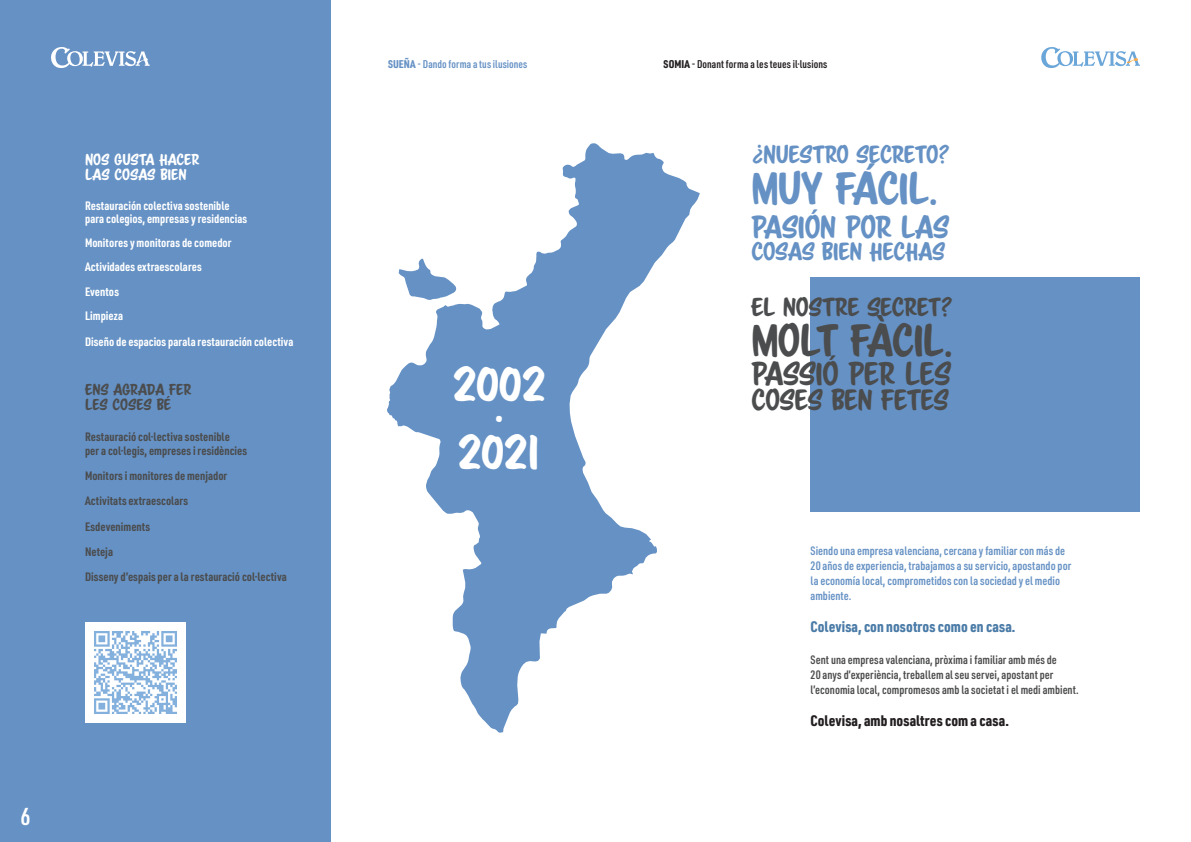
<style>
.page{position:relative;width:1191px;height:842px;background:#fff}
.page>*{position:absolute;margin:0;border:0;box-sizing:border-box;transform-origin:0 0}
.t1{font:42.8px/34.2px "Scriptorama Markdown JF";letter-spacing:-.035em;color:#fff;text-align:center}
.t2{font:40px "Scriptorama Markdown JF";letter-spacing:-.03em;color:#4b4c4d}
.t3{font:40px "Scriptorama Markdown JF";letter-spacing:-.03em;color:#6591c4}
.t4{font:29px "Scriptorama Markdown JF";letter-spacing:-.02em;color:#4b4c4d}
.t5{font:28px "Scriptorama Markdown JF";letter-spacing:-.02em;color:#6591c4}
.t6{font:26px "Scriptorama Markdown JF";letter-spacing:-.015em;color:#4b4c4d}
.t7{font:600 24px "URWDIN Cond";color:#fff}
.t8{font:23px "Scriptorama Markdown JF";letter-spacing:-.015em;color:#4b4c4d}
.t9{font:22px "Scriptorama Markdown JF";letter-spacing:-.015em;color:#6591c4}
.t10{font:900 15px "URWDIN Cond";letter-spacing:.01em;color:#4a7ba7}
.t11{font:900 15px "URWDIN Cond";letter-spacing:.01em;color:#231f20}
.t12{font:14px/15px "Scriptorama Markdown JF";letter-spacing:-.005em;color:#fff}
.t13{font:14px/15px "Scriptorama Markdown JF";letter-spacing:-.005em;color:#4b4c4d}
.t14{font:700 12px/25.3px "URWDIN Cond";letter-spacing:.005em;color:#4b4c4d}
.t15{font:700 12px/24.3px "URWDIN Cond";letter-spacing:.005em;color:#fff}
.t16{font:600 12px/15px "URWDIN Cond";color:#6591c4}
.t17{font:600 12px/15px "URWDIN Cond";letter-spacing:.005em;color:#4b4c4d}
.t18{font:600 11px "URWDIN Cond";letter-spacing:.01em;color:#231f20}
.t19{font:600 11px "URWDIN Cond";letter-spacing:.01em;color:#6591c4}
.s1{font-weight:900}
</style>
<div class="page">
<div style="left:0;top:0;width:330px;height:842px;background:#6591c4"></div>
<svg style="left:387px;top:143px;width:313px;height:590px"></svg>
<img style="left:85px;top:622px;width:100px;height:101px">
<div style="left:810px;top:278px;width:330px;height:234px;background:#6591c4"></div>
<svg style="left:1041px;top:47px;width:99px;height:21px"></svg>
<svg style="left:51px;top:47px;width:99px;height:21px"></svg>
<p class="t12" style="left:85px;top:152px;width:116px">NOS GUSTA HACER<br>LAS COSAS BIEN</p>
<p class="t15" style="left:85px;top:198px;width:163px;line-height:13px">Restauración colectiva sostenible para colegios, empresas y residencias</p>
<p class="t15" style="left:85px;top:230px;width:148px">Monitores y monitoras de comedor<br>Actividades extraescolares<br>Eventos<br>Limpieza</p>
<p class="t15" style="left:85px;top:329px;width:210px">Diseño de espacios parala restauración colectiva</p>
<p class="t13" style="left:85px;top:382px;width:108px">ENS AGRADA FER<br>LES COSES BÉ</p>
<p class="t14" style="left:85px;top:429px;width:163px;line-height:14px">Restauració col·lectiva sostenible<br>per a col·legis, empreses i residències</p>
<p class="t14" style="left:85px;top:463px;width:203px">Monitors i monitores de menjador<br>Activitats extraescolars<br>Esdeveniments<br>Neteja<br>Disseny d’espais per a la restauració col·lectiva</p>
<h3 class="t7" style="left:20px;top:800px;width:12px">6</h3>
<p class="t19" style="left:388px;top:57px;width:141px"><span class="s1">SUEÑA</span> - Dando forma a tus ilusiones</p>
<p class="t18" style="left:663px;top:57px;width:165px"><span class="s1">SOMIA</span> - Donant forma a les teues il·lusions</p>
<h1 class="t1" style="left:452px;top:367px;width:96px">2002 ·<br>2021</h1>
<h3 class="t9" style="left:751px;top:140px;width:200px">¿NUESTRO SECRETO?</h3>
<h2 class="t3" style="left:751px;top:163px;width:189px">MUY FÁCIL.</h2>
<h3 class="t5" style="left:751px;top:209px;width:199px">PASIÓN POR LAS</h3>
<h3 class="t9" style="left:751px;top:237px;width:195px">COSAS BIEN HECHAS</h3>
<h3 class="t8" style="left:751px;top:292px;width:203px">EL NOSTRE SECRET?</h3>
<h2 class="t2" style="left:751px;top:314px;width:204px">MOLT FÀCIL.</h2>
<h3 class="t4" style="left:751px;top:355px;width:201px">PASSIÓ PER LES</h3>
<h3 class="t6" style="left:751px;top:383px;width:199px">COSES BEN FETES</h3>
<p class="t16" style="left:810px;top:542px;width:262px">Siendo una empresa valenciana, cercana y familiar con más de 20 años de experiencia, trabajamos a su servicio, apostando por la economía local, comprometidos con la sociedad y el medio ambiente.</p>
<p class="t10" style="left:810px;top:616px;width:206px">Colevisa, con nosotros como en casa.</p>
<p class="t17" style="left:810px;top:651px;width:270px">Sent una empresa valenciana, pròxima i familiar amb més de<br>20 anys d’experiència, treballem al seu servei, apostant per l’economia local, compromesos amb la societat i el medi ambient.</p>
<p class="t11" style="left:810px;top:710px;width:200px">Colevisa, amb nosaltres com a casa.</p>
</div>
